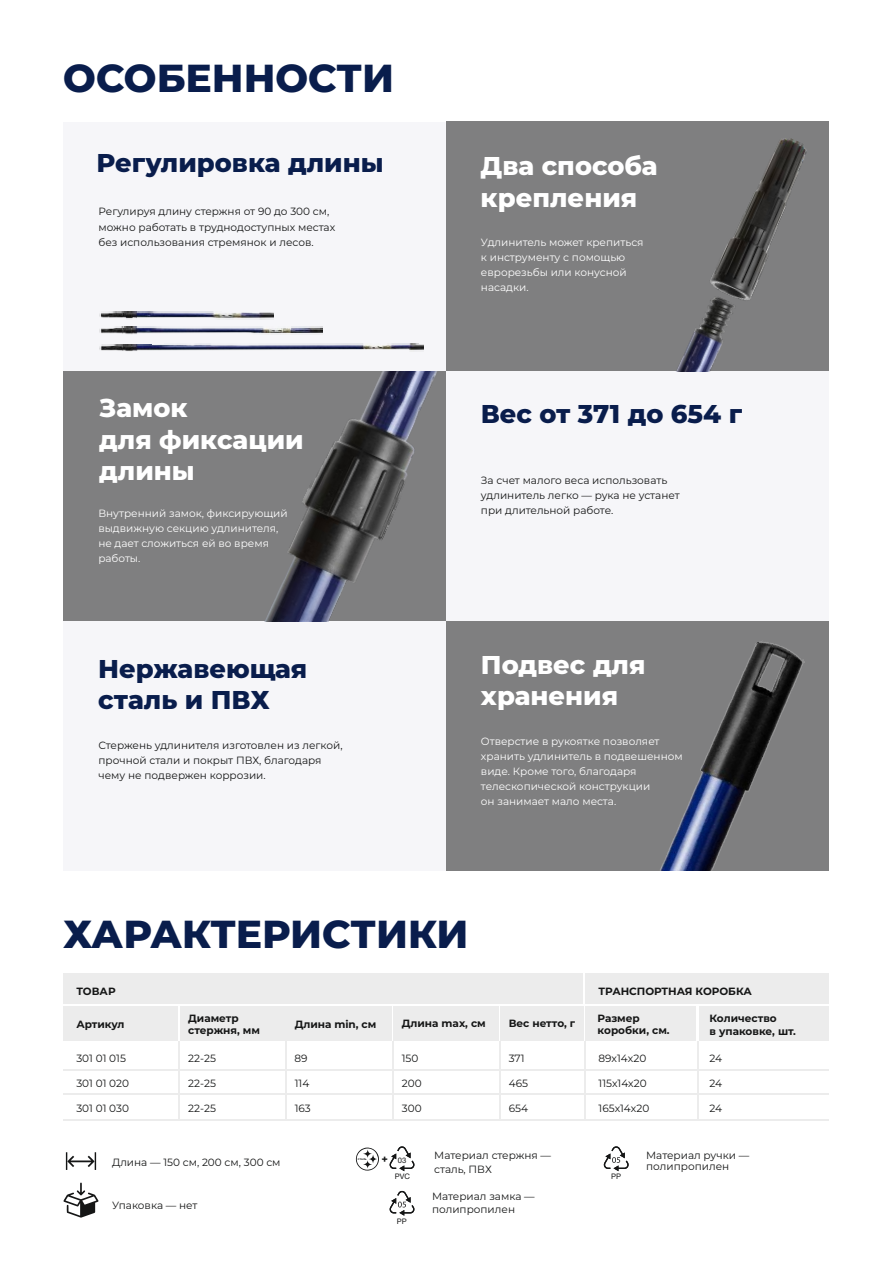
<style>
.page{position:relative;width:893px;height:1263px;background:#fff}
.page>*{position:absolute;margin:0;border:0;box-sizing:border-box;transform-origin:0 0}
.t1{font:800 39px "Montserrat";color:#091d4c}
.t2{font:800 25.8px/32px "Montserrat";color:#fff}
.t3{font:800 25.8px/31px "Montserrat";color:#091d4c}
.t4{font:700 10.95px "Montserrat";color:#151616}
.t5{font:10.5px/15.1px "Montserrat";color:#151616}
.t6{font:10.5px/15.1px "Montserrat";color:#fff}
.t7{font:700 10.5px/12.5px "Montserrat";color:#151616}
.t8{font:7.65px "Helvetica Neue Cyr";color:#151616}
.t9{font:700 2.4px "Montserrat";color:#151616}
</style>
<div class="page">
<div style="left:446px;top:371px;width:383px;height:250px;background:#f6f6f9"></div>
<div style="left:63px;top:621px;width:383px;height:250px;background:#f6f6f9"></div>
<div style="left:63px;top:122px;width:383px;height:249px;background:#f6f6f9"></div>
<div style="left:63px;top:371px;width:383px;height:250px;background:#7f7f80"></div>
<img style="left:265px;top:371px;width:172px;height:250px">
<div style="left:446px;top:621px;width:383px;height:249px;background:#7f7f80"></div>
<img style="left:660px;top:641px;width:145px;height:229px">
<div style="left:446px;top:121px;width:383px;height:250px;background:#7f7f80"></div>
<img style="left:711px;top:138px;width:96px;height:158px">
<img style="left:677px;top:279px;width:74px;height:92px">
<svg style="left:63px;top:1182px;width:36px;height:36px"></svg>
<div style="left:63px;top:973px;width:520px;height:31px;background:#ececec"></div>
<div style="left:585px;top:973px;width:243px;height:31px;background:#ececec"></div>
<div style="left:63px;top:1006px;width:115px;height:35px;background:#ececec"></div>
<div style="left:585px;top:1006px;width:111px;height:35px;background:#ececec"></div>
<div style="left:699px;top:1006px;width:130px;height:35px;background:#ececec"></div>
<div style="left:180px;top:1006px;width:105px;height:35px;background:#ececec"></div>
<hr style="left:584px;top:1041px;width:2px;height:78px;background:#ececec">
<hr style="left:697px;top:1041px;width:1px;height:78px;background:#ececec">
<hr style="left:178px;top:1041px;width:2px;height:78px;background:#ececec">
<hr style="left:63px;top:1069px;width:766px;height:1px;background:#ececec">
<svg style="left:390px;top:1191px;width:24px;height:25px"></svg>
<svg style="left:604px;top:1146px;width:25px;height:25px"></svg>
<svg style="left:66px;top:1152px;width:30px;height:18px"></svg>
<div style="left:501px;top:1006px;width:83px;height:35px;background:#ececec"></div>
<hr style="left:499px;top:1041px;width:1px;height:78px;background:#ececec">
<div style="left:287px;top:1006px;width:105px;height:35px;background:#ececec"></div>
<hr style="left:285px;top:1041px;width:2px;height:78px;background:#ececec">
<div style="left:394px;top:1006px;width:105px;height:35px;background:#ececec"></div>
<hr style="left:392px;top:1041px;width:2px;height:78px;background:#ececec">
<hr style="left:63px;top:1093px;width:766px;height:2px;background:#ececec">
<hr style="left:63px;top:1119px;width:766px;height:2px;background:#ececec">
<img style="left:99px;top:311px;width:175px;height:9px">
<img style="left:99px;top:327px;width:224px;height:8px">
<img style="left:99px;top:344px;width:324px;height:8px">
<svg style="left:390px;top:1146px;width:24px;height:25px"></svg>
<svg style="left:356px;top:1147px;width:23px;height:23px"></svg>
<h1 class="t1" style="left:63px;top:54px;width:332px">ОСОБЕННОСТИ</h1>
<h2 class="t3" style="left:97px;top:147px;width:289px">Регулировка длины</h2>
<p class="t5" style="left:99px;top:204px;width:238px">Регулируя длину стержня от 90 до 300 см, можно работать в труднодоступных местах без использования стремянок и лесов.</p>
<h2 class="t2" style="left:99px;top:391px;width:206px">Замок<br>для фиксации длины</h2>
<p class="t6" style="left:98px;top:505px;width:191px">Внутренний замок, фиксирующий выдвижную секцию удлинителя, не дает сложиться ей во время работы.</p>
<h2 class="t3" style="left:98px;top:653px;width:211px">Нержавеющая сталь и ПВХ</h2>
<p class="t5" style="left:99px;top:737px;width:246px">Стержень удлинителя изготовлен из легкой, прочной стали и покрыт ПВХ, благодаря чему не подвержен коррозии.</p>
<h2 class="t2" style="left:481px;top:150px;width:178px">Два способа крепления</h2>
<p class="t6" style="left:481px;top:234px;width:164px">Удлинитель может крепиться к инструменту с помощью еврорезьбы или конусной насадки.</p>
<h2 class="t3" style="left:481px;top:398px;width:263px">Вес от 371 до 654 г</h2>
<p class="t5" style="left:481px;top:472px;width:200px">За счет малого веса использовать удлинитель легко — рука не устанет при длительной работе.</p>
<h2 class="t2" style="left:481px;top:649px;width:166px;line-height:31px">Подвес для хранения</h2>
<p class="t6" style="left:481px;top:733px;width:203px">Отверстие в рукоятке позволяет хранить удлинитель в подвешенном виде. Кроме того, благодаря телескопической конструкции<br>он занимает мало места.</p>
<h1 class="t1" style="left:63px;top:911px;width:407px">ХАРАКТЕРИСТИКИ</h1>
<p class="t7" style="left:76px;top:985px;width:41px">ТОВАР</p>
<p class="t7" style="left:598px;top:985px;width:155px">ТРАНСПОРТНАЯ КОРОБКА</p>
<p class="t7" style="left:76px;top:1018px;width:50px">Артикул</p>
<p class="t7" style="left:598px;top:1012px;width:74px">Размер коробки, см.</p>
<p class="t7" style="left:709px;top:1012px;width:88px">Количество<br>в упаковке, шт.</p>
<p class="t7" style="left:188px;top:1012px;width:73px">Диаметр стержня, мм</p>
<p class="t7" style="left:295px;top:1018px;width:83px">Длина min, см</p>
<p class="t5" style="left:294px;top:1051px;width:15px">89</p>
<p class="t7" style="left:402px;top:1017px;width:86px">Длина max, см</p>
<p class="t5" style="left:402px;top:1051px;width:18px">150</p>
<p class="t7" style="left:509px;top:1017px;width:68px">Вес нетто, г</p>
<p class="t5" style="left:509px;top:1051px;width:17px">371</p>
<p class="t5" style="left:76px;top:1051px;width:51px">301 01 015</p>
<p class="t5" style="left:188px;top:1051px;width:29px">22-25</p>
<p class="t5" style="left:598px;top:1051px;width:49px">89х14х20</p>
<p class="t5" style="left:709px;top:1051px;width:14px">24</p>
<p class="t5" style="left:76px;top:1075px;width:54px">301 01 020</p>
<p class="t5" style="left:188px;top:1075px;width:29px">22-25</p>
<p class="t5" style="left:295px;top:1075px;width:16px">114</p>
<p class="t5" style="left:402px;top:1075px;width:21px">200</p>
<p class="t5" style="left:509px;top:1075px;width:21px">465</p>
<p class="t5" style="left:598px;top:1075px;width:50px">115х14х20</p>
<p class="t5" style="left:709px;top:1075px;width:14px">24</p>
<p class="t5" style="left:76px;top:1101px;width:54px">301 01 030</p>
<p class="t5" style="left:188px;top:1101px;width:29px">22-25</p>
<p class="t5" style="left:295px;top:1101px;width:18px">163</p>
<p class="t5" style="left:402px;top:1101px;width:21px">300</p>
<p class="t5" style="left:509px;top:1101px;width:21px">654</p>
<p class="t5" style="left:598px;top:1101px;width:52px">165х14х20</p>
<p class="t5" style="left:709px;top:1101px;width:14px">24</p>
<p class="t5" style="left:112px;top:1154px;width:170px">Длина — 150 см, 200 см, 300 см</p>
<p class="t5" style="left:434px;top:1148px;width:118px;line-height:14.2px">Материал стержня — сталь, ПВХ</p>
<p class="t5" style="left:432px;top:1190px;width:104px;line-height:13.2px">Материал замка — полипропилен</p>
<p class="t9" style="left:358px;top:1158px;width:10px">СТАЛЬ</p>
<p class="t4" style="left:381px;top:1152px;width:8px">+</p>
<p class="t8" style="left:398px;top:1157px;width:10px">03</p>
<p class="t8" style="left:395px;top:1173px;width:17px">РVC</p>
<p class="t5" style="left:112px;top:1197px;width:87px">Упаковка — нет</p>
<p class="t8" style="left:397px;top:1218px;width:11px">РР</p>
<p class="t8" style="left:611px;top:1173px;width:11px">РР</p>
<p class="t5" style="left:646px;top:1149px;width:105px;line-height:11.9px">Материал ручки — полипропилен</p>
</div>
